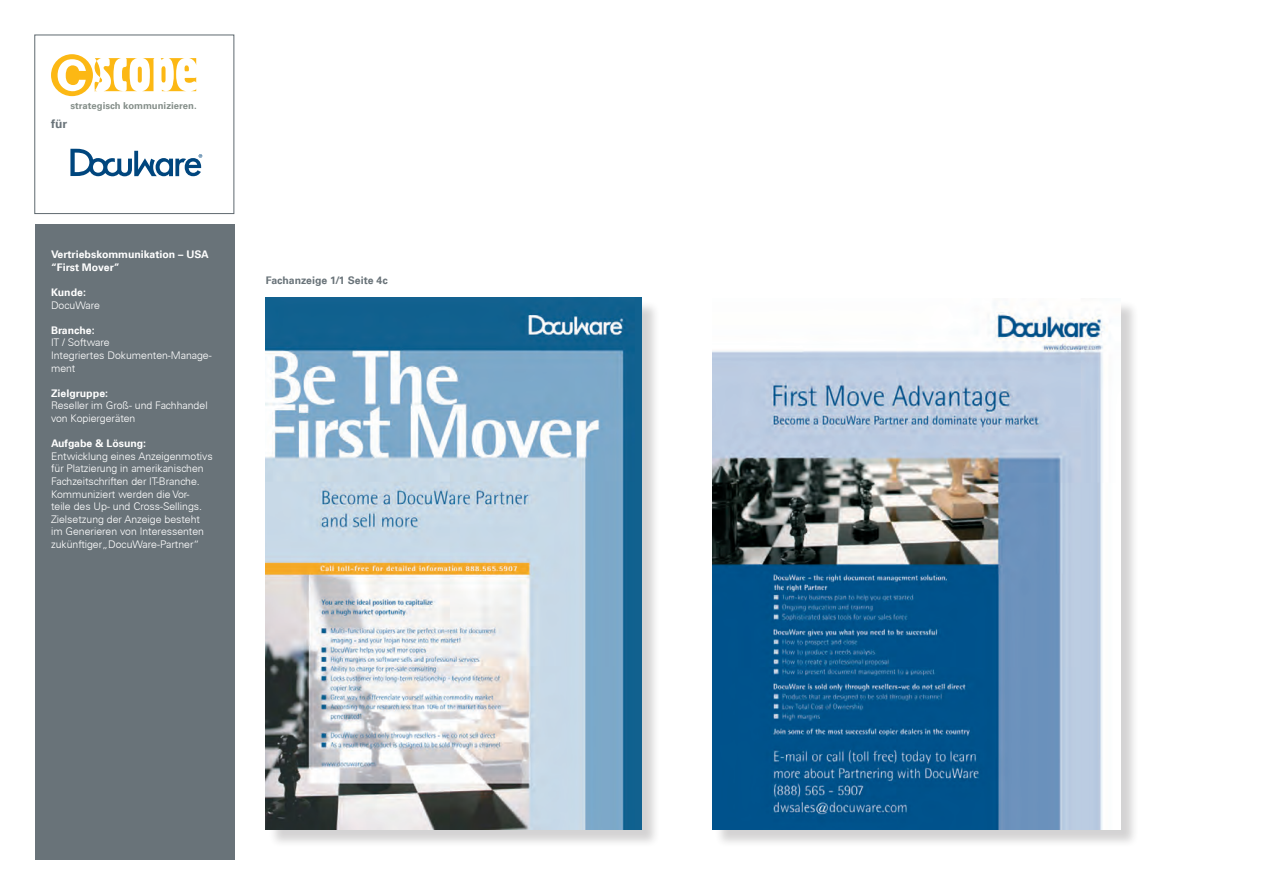
<style>
.page{position:relative;width:1263px;height:893px;background:#fff}
.page>*{position:absolute;margin:0;border:0;box-sizing:border-box;transform-origin:0 0}
.t1{font:700 12px "Univers S";color:#697379}
.t2{font:300 10.5px/12.6px "Univers S";color:#fff}
.t3{font:700 10.5px/12.6px "Univers S";color:#fff}
.t4{font:700 10.5px "Univers S";color:#697379}
.t5{font:700 9.45px "Univers S";color:#848e89}
</style>
<div class="page">
<div style="left:34px;top:35px;width:200px;height:179px;border:1px solid #5f696f"></div>
<div style="left:35px;top:224px;width:200px;height:636px;background:#697379"></div>
<svg style="left:51px;top:54px;width:145px;height:42px"></svg>
<svg style="left:70px;top:149px;width:132px;height:27px"></svg>
<div style="left:268px;top:300px;width:398px;height:554px;background:#231f20;opacity:.2"></div>
<img style="left:266px;top:298px;width:375px;height:531px">
<div style="left:714px;top:301px;width:431px;height:553px;background:#231f20;opacity:.2"></div>
<img style="left:712px;top:301px;width:408px;height:528px">
<p class="t5" style="left:70px;top:100px;width:128px">strategisch kommunizieren.</p>
<p class="t1" style="left:51px;top:117px;width:17px">für</p>
<p class="t3" style="left:51px;top:248px;width:159px">Vertriebskommunikation – USA “First Mover”</p>
<p class="t3" style="left:51px;top:286px;width:37px">Kunde:</p>
<p class="t2" style="left:51px;top:299px;width:50px">DocuWare</p>
<p class="t3" style="left:51px;top:324px;width:45px">Branche:</p>
<p class="t2" style="left:51px;top:336px;width:162px">IT / Software<br>Integriertes Dokumenten-Manage&shy;ment</p>
<p class="t3" style="left:51px;top:387px;width:59px">Zielgruppe:</p>
<p class="t2" style="left:51px;top:399px;width:158px">Reseller im Groß- und Fachhandel von Kopiergeräten</p>
<p class="t3" style="left:51px;top:437px;width:97px">Aufgabe &amp; Lösung:</p>
<p class="t2" style="left:51px;top:450px;width:163px">Entwicklung eines Anzeigenmotivs für Platzierung in amerikanischen Fachzeitschriften der IT-Branche.<br>Kommuniziert werden die Vor-<br>teile des Up- und Cross-Sellings.<br>Zielsetzung der Anzeige besteht im Generieren von Interessenten zukünftiger„DocuWare-Partner“</p>
<p class="t4" style="left:266px;top:274px;width:123px">Fachanzeige 1/1 Seite 4c</p>
</div>
